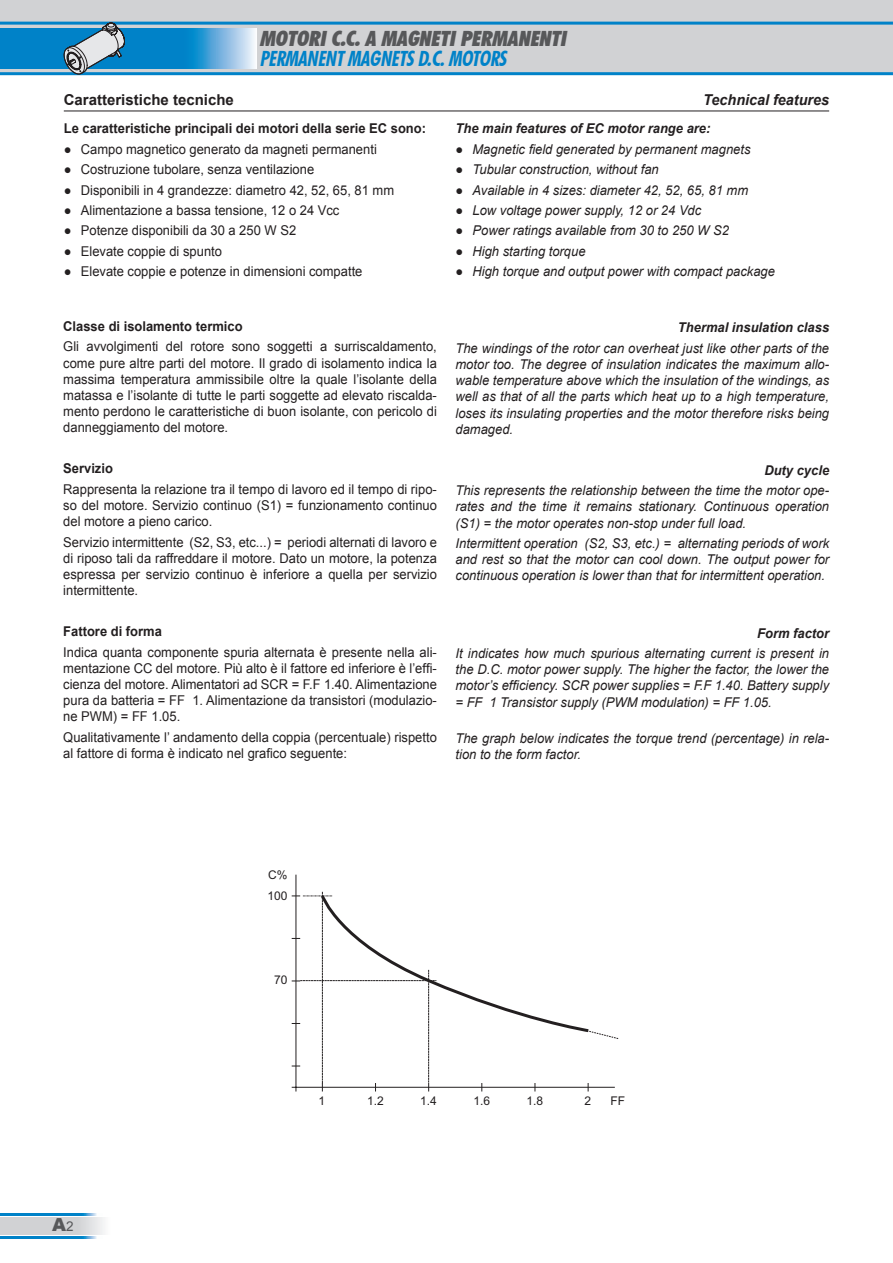
<style>
.page{position:relative;width:893px;height:1263px;background:#fff}
.page>*{position:absolute;margin:0;border:0;box-sizing:border-box;transform-origin:0 0}
.t1{font:italic 900 condensed 21px "Futura BT";color:#57585a}
.t2{font:italic 700 condensed 21px "Futura BT";color:#0082c8;scale:.95 1}
.t3{font:900 18px "Arial";color:#57585a}
.t4{font:700 15px "Arial";color:#231f20}
.t5{font:italic 700 15px "Arial";color:#231f20;scale:.96 1}
.t6{font:13.5px/16.2px "Arial";color:#231f20;text-align:justify;scale:.96 1}
.t7{font:italic 13.5px/16.2px "Arial";color:#231f20;text-align:justify;scale:.96 1}
.t8{font:700 13.5px "Arial";color:#231f20;scale:.96 1}
.t9{font:italic 700 13.5px "Arial";color:#231f20;scale:.96 1}
.t10{font:12px "Arial";color:#231f20}
.s1{font-style:normal}
.s2{font-weight:400;font-size:13.5px}
</style>
<div class="page">
<div style="left:0;top:0;width:893px;height:74px;background:#d1d2d4"></div>
<hr style="left:0;top:72px;width:893px;height:3px;background:#0082c8">
<hr style="left:0;top:22px;width:893px;height:3px;background:#0082c8">
<svg style="left:0;top:28px;width:256px;height:40px;background:#2994d0"></svg>
<svg style="left:0;top:1236px;width:97px;height:2px"></svg>
<svg style="left:0;top:1214px;width:97px;height:1px"></svg>
<svg style="left:0;top:1217px;width:104px;height:18px;background:#d5d6d8"></svg>
<svg style="left:64px;top:23px;width:61px;height:52px"></svg>
<hr style="left:64px;top:111px;width:765px;height:1px;background:#231f20">
<hr style="left:296px;top:875px;width:1px;height:216px;background:#231f20">
<svg style="left:292px;top:891px;width:327px;height:200px"></svg>
<h1 class="t1" style="left:259px;top:26px;width:313px">MOTORIC.C.A MAGNETIPERMANENTI</h1>
<h1 class="t2" style="left:259px;top:45px;width:266px">PERMANENTMAGNETSD.C.MOTORS</h1>
<p class="t4" style="left:64px;top:89px;width:172px">Caratteristiche tecniche</p>
<p class="t5" style="left:703px;top:89px;width:133px">Technical features</p>
<p class="t8" style="left:64px;top:120px;width:379px">Le caratteristiche principali dei motori della serie EC sono:</p>
<p class="t6" style="left:64px;top:141px;width:328px">● Campo magnetico generato da magneti permanenti</p>
<p class="t6" style="left:64px;top:161px;width:262px">● Costruzione tubolare, senza ventilazione</p>
<p class="t6" style="left:64px;top:182px;width:346px">● Disponibili in 4 grandezze: diametro 42, 52, 65, 81 mm</p>
<p class="t6" style="left:64px;top:202px;width:289px">● Alimentazione a bassa tensione, 12 o 24 Vcc</p>
<p class="t6" style="left:64px;top:223px;width:244px">● Potenze disponibili da 30 a 250 W S2</p>
<p class="t6" style="left:64px;top:243px;width:166px">● Elevate coppie di spunto</p>
<p class="t6" style="left:64px;top:264px;width:313px">● Elevate coppie e potenze in dimensioni compatte</p>
<p class="t9" style="left:455px;top:119px;width:267px">The main features of EC motor range are:</p>
<p class="t7" style="left:455px;top:141px;width:309px"><span class="s1">●</span> Magnetic field generated by permanent magnets</p>
<p class="t7" style="left:455px;top:161px;width:213px"><span class="s1">●</span> Tubular construction, without fan</p>
<p class="t7" style="left:455px;top:182px;width:306px"><span class="s1">●</span> Available in 4 sizes: diameter 42, 52, 65, 81 mm</p>
<p class="t7" style="left:455px;top:202px;width:258px"><span class="s1">●</span> Low voltage power supply, 12 or 24 Vdc</p>
<p class="t7" style="left:455px;top:223px;width:286px"><span class="s1">●</span> Power ratings available from 30 to 250 W S2</p>
<p class="t7" style="left:455px;top:243px;width:137px"><span class="s1">●</span> High starting torque</p>
<p class="t7" style="left:455px;top:264px;width:334px"><span class="s1">●</span> High torque and output power with compact package</p>
<p class="t8" style="left:63px;top:317px;width:188px">Classe di isolamento termico</p>
<p class="t6" style="left:63px;top:339px;width:391px">Gli avvolgimenti del rotore sono soggetti a surriscaldamento, come pure altre parti del motore. Il grado di isolamento indica la massima temperatura ammissibile oltre la quale l’isolante della matassa e l’isolante di tutte le parti soggette ad elevato riscalda&shy;mento perdono le caratteristiche di buon isolante, con pericolo di danneggiamento del motore.</p>
<p class="t8" style="left:63px;top:460px;width:53px">Servizio</p>
<p class="t6" style="left:63px;top:481px;width:391px">Rappresenta la relazione tra il tempo di lavoro ed il tempo di ripo&shy;so del motore. Servizio continuo (S1) = funzionamento continuo del motore a pieno carico.</p>
<p class="t6" style="left:63px;top:534px;width:391px">Servizio intermittente (S2, S3, etc...) = periodi alternati di lavoro e di riposo tali da raffreddare il motore. Dato un motore, la potenza espressa per servizio continuo è inferiore a quella per servizio intermittente.</p>
<p class="t8" style="left:63px;top:622px;width:104px">Fattore di forma</p>
<p class="t6" style="left:63px;top:644px;width:391px">Indica quanta componente spuria alternata è presente nella ali&shy;mentazione CC del motore. Più alto è il fattore ed inferiore è l’effi&shy;cienza del motore. Alimentatori ad SCR = F.F 1.40. Alimentazione pura da batteria = FF 1. Alimentazione da transistori (modulazio&shy;ne PWM) = FF 1.05.</p>
<p class="t6" style="left:63px;top:729px;width:391px">Qualitativamente l’ andamento della coppia (percentuale) rispetto al fattore di forma è indicato nel grafico seguente:</p>
<p class="t9" style="left:678px;top:318px;width:159px">Thermal insulation class</p>
<p class="t7" style="left:456px;top:340px;width:391px">The windings of the rotor can overheat just like other parts of the motor too. The degree of insulation indicates the maximum allo&shy;wable temperature above which the insulation of the windings, as well as that of all the parts which heat up to a high temperature, loses its insulating properties and the motor therefore risks being damaged.</p>
<p class="t9" style="left:764px;top:461px;width:69px">Duty cycle</p>
<p class="t7" style="left:456px;top:482px;width:391px">This represents the relationship between the time the motor ope&shy;rates and the time it remains stationary. Continuous operation (S1) = the motor operates non-stop under full load.</p>
<p class="t7" style="left:456px;top:535px;width:391px">Intermittent operation (S2, S3, etc.) = alternating periods of work and rest so that the motor can cool down. The output power for continuous operation is lower than that for intermittent operation.</p>
<p class="t9" style="left:757px;top:624px;width:77px">Form factor</p>
<p class="t7" style="left:456px;top:645px;width:391px">It indicates how much spurious alternating current is present in the D.C. motor power supply. The higher the factor, the lower the motor’s efficiency. SCR power supplies = F.F 1.40. Battery supply = FF 1 Transistor supply (PWM modulation) = FF 1.05.</p>
<p class="t7" style="left:456px;top:730px;width:391px">The graph below indicates the torque trend (percentage) in rela&shy;tion to the form factor.</p>
<p class="t10" style="left:268px;top:867px;width:21px">C%</p>
<p class="t10" style="left:267px;top:888px;width:22px">100</p>
<p class="t10" style="left:274px;top:972px;width:15px">70</p>
<h2 class="t3" style="left:52px;top:1212px;width:23px">A<span class="s2">2</span></h2>
<p class="t10" style="left:318px;top:1093px;width:8px">1</p>
<p class="t10" style="left:367px;top:1093px;width:18px">1.2</p>
<p class="t10" style="left:420px;top:1093px;width:18px">1.4</p>
<p class="t10" style="left:474px;top:1093px;width:18px">1.6</p>
<p class="t10" style="left:526px;top:1093px;width:18px">1.8</p>
<p class="t10" style="left:584px;top:1093px;width:8px">2</p>
<p class="t10" style="left:611px;top:1093px;width:16px">FF</p>
</div>
